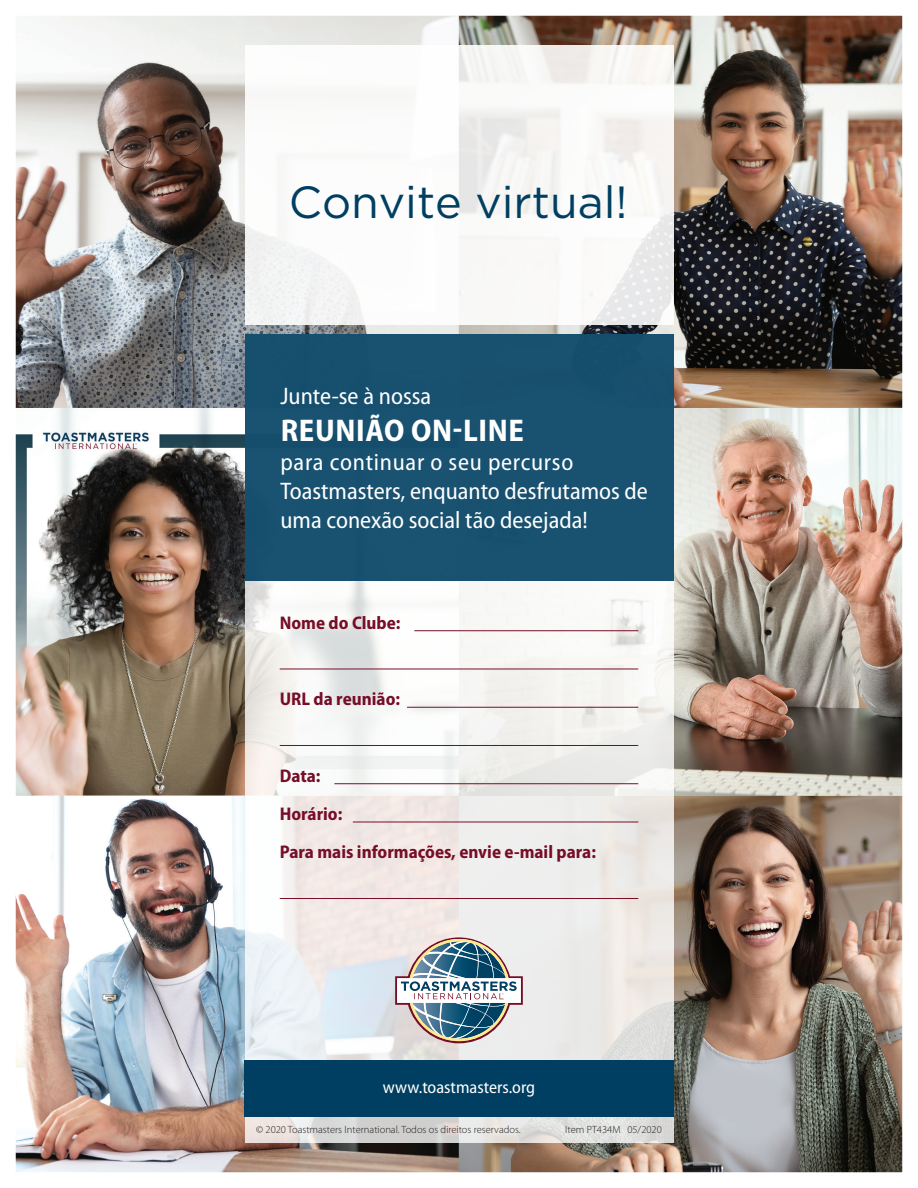
<style>
.page{position:relative;width:918px;height:1188px;background:#fff}
.page>*{position:absolute;margin:0;border:0;box-sizing:border-box;transform-origin:0 0}
.t1{font:45px "Gotham";color:#003f61}
.t2{font:700 semi-condensed 31.5px "Myriad Pro";letter-spacing:.02em;color:#fff}
.t3{font:semi-condensed 24px/28.8px "Myriad Pro";color:#fff}
.t4{font:700 semi-condensed 18.3px/38.2px "Myriad Pro";color:#770e28}
.t5{font:semi-condensed 17.55px "Myriad Pro";color:#fff}
.t6{font:300 10.5px "Myriad Pro";color:#231f20}
</style>
<div class="page">
<img style="left:15px;top:15px;width:888px;height:1158px">
<p class="t1" style="left:289px;top:173px;width:341px">Convite virtual!</p>
<p class="t3" style="left:281px;top:382px;width:152px">Junte-se à nossa</p>
<p class="t2" style="left:281px;top:413px;width:245px">REUNIÃO ON-LINE</p>
<p class="t3" style="left:281px;top:448px;width:369px">para continuar o seu percurso<br>Toastmasters, enquanto desfrutamos de uma conexão social tão desejada!</p>
<p class="t4" style="left:280px;top:604px;width:122px">Nome do Clube:</p>
<p class="t4" style="left:280px;top:680px;width:122px">URL da reunião:</p>
<p class="t4" style="left:280px;top:757px;width:318px">Data:<br>Horário:<br>Para mais informações, envie e-mail para:</p>
<p class="t5" style="left:383px;top:1078px;width:154px">www.toastmasters.org</p>
<p class="t6" style="left:256px;top:1124px;width:266px">© 2020 Toastmasters International. Todos os direitos reservados.</p>
<p class="t6" style="left:565px;top:1124px;width:98px">Item PT434M 05/2020</p>
</div>
